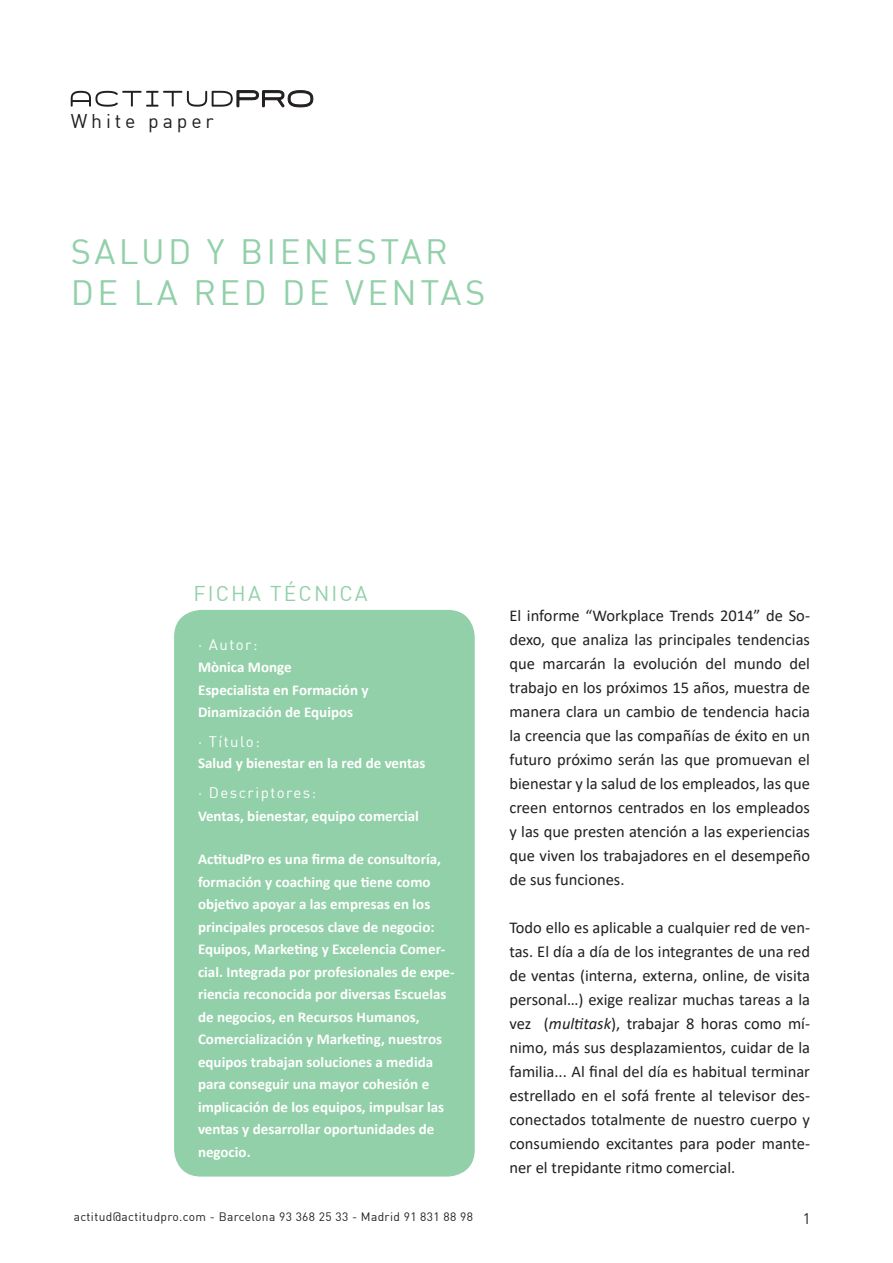
<style>
.page{position:relative;width:893px;height:1263px;background:#fff}
.page>*{position:absolute;margin:0;border:0;box-sizing:border-box;transform-origin:0 0}
.t1{font:34.5px "DIN";letter-spacing:.1em;color:#92d0a9}
.t2{font:21px "DIN";letter-spacing:.1em;color:#92d0a9}
.t3{font:19.5px "DIN";letter-spacing:.2em;color:#231f20}
.t4{font:16.5px/24px "Calibri";color:#231f20;text-align:justify}
.t5{font:700 15px/22.5px "Calibri";color:#fff}
.t6{font:15px "DIN";letter-spacing:.1em;color:#fff}
.t7{font:15px "DIN";color:#231f20}
.t8{font:12px "DIN";letter-spacing:.03em;color:#231f20}
.s1{font-style:italic}
</style>
<div class="page">
<div style="left:174px;top:610px;width:301px;height:566px;background:#92d0a9;border-radius:27px"></div>
<svg style="left:71px;top:90px;width:243px;height:18px"></svg>
<p class="t3" style="left:71px;top:109px;width:145px">White paper</p>
<p class="t1" style="left:71px;top:230px;width:379px">SALUD Y BIENESTAR</p>
<p class="t1" style="left:71px;top:271px;width:416px">DE LA RED DE VENTAS</p>
<p class="t2" style="left:194px;top:580px;width:176px">FICHA TÉCNICA</p>
<p class="t6" style="left:198px;top:635px;width:61px">· Autor:</p>
<p class="t5" style="left:198px;top:657px;width:95px">Mònica Monge</p>
<p class="t5" style="left:198px;top:679px;width:172px">Especialista en Formación y</p>
<p class="t5" style="left:198px;top:702px;width:157px">Dinamización de Equipos</p>
<p class="t6" style="left:198px;top:732px;width:63px">· Título:</p>
<p class="t5" style="left:198px;top:753px;width:229px">Salud y bienestar en la red de ventas</p>
<p class="t6" style="left:198px;top:783px;width:120px">· Descriptores:</p>
<p class="t5" style="left:198px;top:805px;width:222px">Ventas, bienestar, equipo comercial</p>
<p class="t5" style="left:198px;top:849px;width:258px">ActitudPro es una firma de consultoría, formación y coaching que tiene como objetivo apoyar a las empresas en los principales procesos clave de negocio:<br>Equipos, Marketing y Excelencia Comer&shy;cial. Integrada por profesionales de expe&shy;riencia reconocida por diversas Escuelas de negocios, en Recursos Humanos, Comercialización y Marketing, nuestros equipos trabajan soluciones a medida para conseguir una mayor cohesión e implicación de los equipos, impulsar las ventas y desarrollar oportunidades de negocio.</p>
<p class="t4" style="left:509px;top:605px;width:302px">El informe “Workplace Trends 2014” de So&shy;dexo, que analiza las principales tendencias que marcarán la evolución del mundo del trabajo en los próximos 15 años, muestra de manera clara un cambio de tendencia hacia la creencia que las compañías de éxito en un futuro próximo serán las que promuevan el bienestar y la salud de los empleados, las que creen entornos centrados en los empleados y las que presten atención a las experiencias que viven los trabajadores en el desempeño de sus funciones.</p>
<p class="t4" style="left:509px;top:917px;width:302px">Todo ello es aplicable a cualquier red de ven&shy;tas. El día a día de los integrantes de una red de ventas (interna, externa, online, de visita personal…) exige realizar muchas tareas a la vez (<span class="s1">multitask</span>), trabajar 8 horas como mí-</p>
<p class="t4" style="left:509px;top:1037px;width:302px">nimo, más sus desplazamientos, cuidar de la familia... Al final del día es habitual terminar estrellado en el sofá frente al televisor des-</p>
<p class="t4" style="left:509px;top:1109px;width:302px">conectados totalmente de nuestro cuerpo y consumiendo excitantes para poder mante-</p>
<p class="t4" style="left:509px;top:1157px;width:227px">ner el trepidante ritmo comercial.</p>
<p class="t8" style="left:74px;top:1209px;width:401px">actitud@actitudpro.com - Barcelona 93 368 25 33 - Madrid 91 831 88 98</p>
<p class="t7" style="left:803px;top:1209px;width:9px">1</p>
</div>
